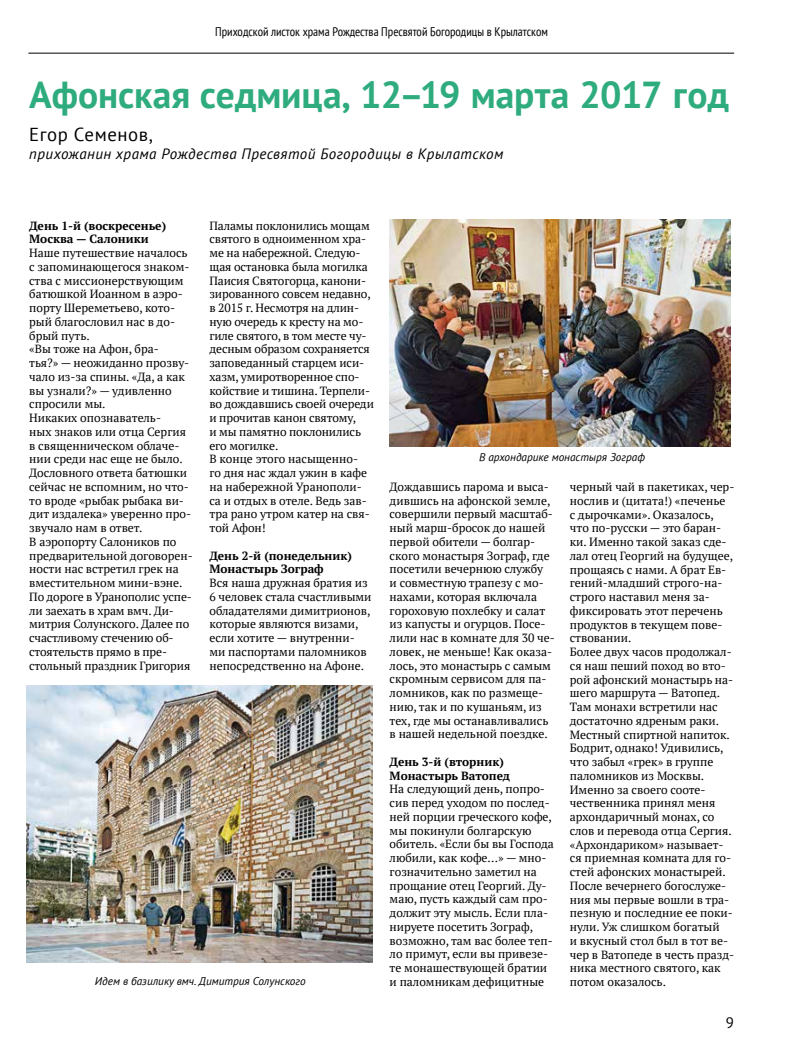
<style>
.page{position:relative;width:798px;height:1063px;background:#fff}
.page>*{position:absolute;margin:0;border:0;box-sizing:border-box;transform-origin:0 0}
.t1{font:700 37.5px "PT Sans";color:#2fac7e}
.t2{font:18.75px "PT Sans";letter-spacing:.03em;color:#000}
.t3{font:italic 15px "PT Sans";letter-spacing:.03em;color:#000}
.t4{font:15px "PT Sans";color:#000}
.t5{font:condensed 12.5px "PT Sans";color:#000}
.t6{font:11.88px/13.8px "PT Serif";color:#000}
.t7{font:700 11.88px/13.8px "PT Serif";color:#000}
.t8{font:italic 11.25px "PT Sans";color:#000}
</style>
<div class="page">
<hr style="left:28px;top:53px;width:705px;height:1px;background:#000">
<img style="left:27px;top:686px;width:345px;height:276px">
<img style="left:389px;top:220px;width:341px;height:226px">
<p class="t5" style="left:215px;top:23px;width:334px">Приходской листок храма Рождества Пресвятой Богородицы в Крылатском</p>
<h1 class="t1" style="left:29px;top:70px;width:701px">Афонская седмица, 12–19 марта 2017 год</h1>
<h2 class="t2" style="left:29px;top:122px;width:125px">Егор Семенов,</h2>
<p class="t3" style="left:29px;top:145px;width:475px">прихожанин храма Рождества Пресвятой Богородицы в Крылатском</p>
<p class="t7" style="left:29px;top:218px;width:138px">День 1-й (воскресенье)<br>Москва — Салоники</p>
<p class="t6" style="left:29px;top:246px;width:165px">Наше путешествие началось с запоминающегося знаком&shy;ства с миссионерствующим батюшкой Иоанном в аэро&shy;порту Шереметьево, кото&shy;рый благословил нас в до&shy;брый путь.<br>«Вы тоже на Афон, бра-<br>тья?» — неожиданно прозву&shy;чало из-за спины. «Да, а как вы узнали?» — удивленно спросили мы.<br>Никаких опознаватель-<br>ных знаков или отца Сергия в священническом облаче&shy;нии среди нас еще не было.<br>Дословного ответа батюшки сейчас не вспомним, но что&shy;то вроде «рыбак рыбака ви&shy;дит издалека» уверенно про&shy;звучало нам в ответ.<br>В аэропорту Салоников по предварительной договорен&shy;ности нас встретил грек на вместительном мини-вэне.<br>По дороге в Уранополис успе&shy;ли заехать в храм вмч. Ди&shy;митрия Солунского. Далее по счастливому стечению об&shy;стоятельств прямо в пре&shy;стольный праздник Григория</p>
<p class="t6" style="left:209px;top:218px;width:166px">Паламы поклонились мощам святого в одноименном хра&shy;ме на набережной. Следую&shy;щая остановка была могилка<br>Паисия Святогорца, канони&shy;зированного совсем недавно, в 2015 г. Несмотря на длин&shy;ную очередь к кресту на мо&shy;гиле святого, в том месте чу&shy;десным образом сохраняется заповеданный старцем иси&shy;хазм, умиротворенное спо&shy;койствие и тишина. Терпели&shy;во дождавшись своей очереди и прочитав канон святому,<br>и мы памятно поклонились его могилке.<br>В конце этого насыщенно-<br>го дня нас ждал ужин в кафе на набережной Уранополи&shy;са и отдых в отеле. Ведь зав&shy;тра рано утром катер на свя&shy;той Афон!</p>
<p class="t7" style="left:209px;top:548px;width:144px">День 2-й (понедельник)<br>Монастырь Зограф</p>
<p class="t6" style="left:209px;top:576px;width:163px">Вся наша дружная братия из<br>6 человек стала счастливыми обладателями димитрионов, которые являются визами, если хотите — внутренни&shy;ми паспортами паломников непосредственно на Афоне.</p>
<p class="t8" style="left:479px;top:450px;width:167px">В архондарике монастыря Зограф</p>
<p class="t6" style="left:569px;top:480px;width:166px">черный чай в пакетиках, чер&shy;нослив и (цитата!) «печенье<br>с дырочками». Оказалось, что по-русски — это баран&shy;ки. Именно такой заказ сде&shy;лал отец Георгий на будущее, прощаясь с нами. А брат Ев&shy;гений-младший строго-на&shy;строго наставил меня за&shy;фиксировать этот перечень продуктов в текущем пове&shy;ствовании.<br>Более двух часов продолжал&shy;ся наш пеший поход во вто&shy;рой афонский монастырь на&shy;шего маршрута — Ватопед.<br>Там монахи встретили нас достаточно ядреным раки.<br>Местный спиртной напиток.<br>Бодрит, однако! Удивились, что забыл «грек» в группе паломников из Москвы.<br>Именно за своего сооте&shy;чественника принял меня архондаричный монах, со слов и перевода отца Сергия. «Архондариком» называет&shy;ся приемная комната для го&shy;стей афонских монастырей.<br>После вечернего богослуже&shy;ния мы первые вошли в тра&shy;пезную и последние ее поки&shy;нули. Уж слишком богатый<br>и вкусный стол был в тот ве&shy;чер в Ватопеде в честь празд&shy;ника местного святого, как</p>
<p class="t6" style="left:389px;top:480px;width:167px">Дождавшись парома и выса&shy;дившись на афонской земле, совершили первый масштаб&shy;ный марш-бросок до нашей первой обители — болгар&shy;ского монастыря Зограф, где посетили вечернюю службу<br>и совместную трапезу с мо&shy;нахами, которая включала гороховую похлебку и салат из капусты и огурцов. Посе&shy;лили нас в комнате для 30 че&shy;ловек, не меньше! Как оказа&shy;лось, это монастырь с самым скромным сервисом для па&shy;ломников, как по размеще&shy;нию, так и по кушаньям, из тех, где мы останавливались в нашей недельной поездке.</p>
<p class="t7" style="left:389px;top:755px;width:122px">День 3-й (вторник)<br>Монастырь Ватопед</p>
<p class="t6" style="left:389px;top:782px;width:166px">На следующий день, попро&shy;сив перед уходом по послед&shy;ней порции греческого кофе, мы покинули болгарскую обитель. «Если бы вы Господа любили, как кофе...» — мно&shy;гозначительно заметил на прощание отец Георгий. Ду&shy;маю, пусть каждый сам про&shy;должит эту мысль. Если пла&shy;нируете посетить Зограф, возможно, там вас более теп&shy;ло примут, если вы привезе&shy;те монашествующей братии и паломникам дефицитные</p>
<p class="t8" style="left:95px;top:974px;width:212px">Идем в базилику вмч. Димитрия Солунского</p>
<p class="t6" style="left:569px;top:975px;width:98px">потом оказалось.</p>
<p class="t4" style="left:725px;top:1013px;width:10px">9</p>
</div>
